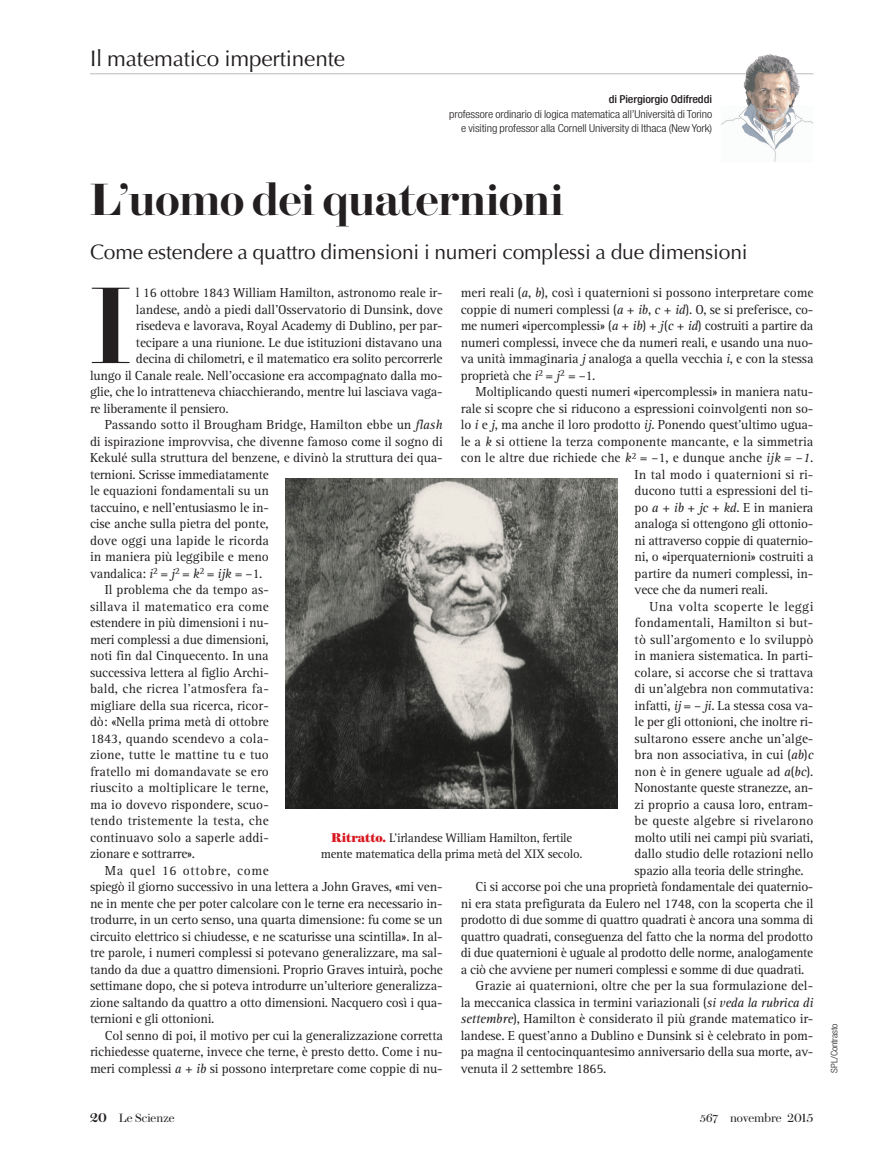
<style>
.page{position:relative;width:872px;height:1161px;background:#fff}
.page>*{position:absolute;margin:0;border:0;box-sizing:border-box;transform-origin:0 0}
.LS-capolettera_rubri{font:108.75px "Brunel Poster Roman No 2";color:#231f20}
.LS-titolo_rubriche{font:600 45px "Brunel Poster";letter-spacing:-.005em;color:#231f20}
.LS-titolino_9{font:22.5px "Optima LT Std";letter-spacing:-.01em;color:#231f20}
.LS-sommario_rubriche{font:21px "Optima LT Std";letter-spacing:-.01em;color:#231f20}
.LS-capolettera_rubri-2{font:13.5px/16.5px "Rotis Serif Std";letter-spacing:-.015em;color:#231f20;text-align:justify}
.LS-capolettera_rubri-3{font:13.5px "Rotis Serif Std";letter-spacing:.01em;color:#231f20}
.LS-dida{font:12.75px/16.5px "Rotis Serif Std";letter-spacing:-.02em;color:#231f20;text-align:center}
.t1{font:12px "Brunel Deck";color:#231f20}
.t2{font:300 condensed 10.95px/13.5px "Helvetica Neue LT Std";letter-spacing:-.005em;color:#231f20;text-align:right;scale:1.1 1}
.LS-firma_opinioni{font:500 condensed 10.95px "Helvetica Neue LT Std";letter-spacing:-.005em;color:#231f20;scale:1.1 1}
.LS-credit{font:300 condensed 9px "Helvetica Neue LT Std";letter-spacing:-.005em;color:#231f20;scale:1.1 1}
.s1{font-style:italic}
.s2{font-family:"Brunel Text";font-weight:700;color:#d7171f}
.s3{font-weight:500;font-size:15px}
</style>
<div class="page">
<hr style="left:90px;top:73px;width:723px;height:1px;background:#bcbdc0">
<img style="left:721px;top:54px;width:92px;height:108px">
<img style="left:286px;top:478px;width:331px;height:330px">
<p class="LS-titolino_9" style="left:90px;top:45px;width:256px">Il matematico impertinente</p>
<p class="LS-firma_opinioni" style="left:608px;top:92px;width:95px">di Piergiorgio Odifreddi</p>
<p class="t2" style="left:449px;top:108px;width:241px">professore ordinario di logica matematica all’Università di Torino e visiting professor alla Cornell University di Ithaca (New York)</p>
<p class="LS-titolo_rubriche" style="left:90px;top:168px;width:475px">L’uomo dei quaternioni</p>
<p class="LS-sommario_rubriche" style="left:90px;top:239px;width:659px">Come estendere a quattro dimensioni i numeri complessi a due dimensioni</p>
<p class="LS-capolettera_rubri" style="left:90px;top:251px;width:43px">I</p>
<p class="LS-capolettera_rubri-2" style="left:136px;top:285px;width:308px">l 16 ottobre 1843 William Hamilton, astronomo reale ir-</p>
<p class="LS-capolettera_rubri-2" style="left:461px;top:285px;width:354px">meri reali (<span class="s1">a</span>, <span class="s1">b</span>), così i quaternioni si possono interpretare come coppie di numeri complessi (<span class="s1">a</span> + <span class="s1">ib</span>, <span class="s1">c</span> + <span class="s1">id</span>). O, se si preferisce, co&shy;me numeri «ipercomplessi» (<span class="s1">a</span> + <span class="s1">ib</span>) + <span class="s1">j</span>(<span class="s1">c</span> + <span class="s1">id</span>) costruiti a partire da numeri complessi, invece che da numeri reali, e usando una nuo&shy;va unità immaginaria <span class="s1">j</span> analoga a quella vecchia <span class="s1">i</span>, e con la stessa proprietà che <span class="s1">i</span><sup>2</sup> = <span class="s1">j</span><sup>2</sup> = –1.</p>
<p class="LS-capolettera_rubri-2" style="left:475px;top:384px;width:339px">Moltiplicando questi numeri «ipercomplessi» in maniera natu-</p>
<p class="LS-capolettera_rubri-2" style="left:461px;top:400px;width:354px">rale si scopre che si riducono a espressioni coinvolgenti non so-</p>
<p class="LS-capolettera_rubri-2" style="left:461px;top:417px;width:354px">lo <span class="s1">i</span> e <span class="s1">j</span>, ma anche il loro prodotto <span class="s1">ij</span>. Ponendo quest’ultimo ugua-</p>
<p class="LS-capolettera_rubri-2" style="left:461px;top:433px;width:354px">le a <span class="s1">k</span> si ottiene la terza componente mancante, e la simmetria</p>
<p class="LS-capolettera_rubri-2" style="left:461px;top:450px;width:354px">con le altre due richiede che <span class="s1">k</span><sup>2</sup> = –1, e dunque anche <span class="s1">ijk = –1</span>.</p>
<p class="LS-capolettera_rubri-3" style="left:634px;top:466px;width:180px">In tal modo i quaternioni si ri-</p>
<p class="LS-capolettera_rubri-2" style="left:634px;top:483px;width:180px">ducono tutti a espressioni del ti-</p>
<p class="LS-capolettera_rubri-2" style="left:634px;top:499px;width:180px">po <span class="s1">a</span> + <span class="s1">ib</span> + <span class="s1">jc</span> + <span class="s1">kd</span>. E in maniera</p>
<p class="LS-capolettera_rubri-2" style="left:634px;top:516px;width:180px">analoga si ottengono gli ottonio-</p>
<p class="LS-capolettera_rubri-2" style="left:634px;top:532px;width:180px">ni attraverso coppie di quaternio-</p>
<p class="LS-capolettera_rubri-2" style="left:634px;top:549px;width:180px">ni, o «iperquaternioni» costruiti a</p>
<p class="LS-capolettera_rubri-2" style="left:634px;top:565px;width:180px">partire da numeri complessi, in-</p>
<p class="LS-capolettera_rubri-2" style="left:634px;top:582px;width:135px">vece che da numeri reali.</p>
<p class="LS-capolettera_rubri-2" style="left:634px;top:598px;width:180px;text-indent:15px">Una volta scoperte le leggi fondamentali, Hamilton si but&shy;tò sull’argomento e lo sviluppò in maniera sistematica. In parti&shy;colare, si accorse che si trattava di un’algebra non commutativa: infatti, <span class="s1">ij</span> = – <span class="s1">ji</span>. La stessa cosa va&shy;le per gli ottonioni, che inoltre ri&shy;sultarono essere anche un’alge&shy;bra non associativa, in cui (<span class="s1">ab</span>)<span class="s1">c </span>non è in genere uguale ad <span class="s1">a</span>(<span class="s1">bc</span>).<br>Nonostante queste stranezze, an&shy;zi proprio a causa loro, entram&shy;be queste algebre si rivelarono molto utili nei campi più svariati, dallo studio delle rotazioni nello spazio alla teoria delle stringhe.</p>
<p class="LS-capolettera_rubri-2" style="left:461px;top:879px;width:354px;text-indent:15px">Ci si accorse poi che una proprietà fondamentale dei quaternio&shy;ni era stata prefigurata da Eulero nel 1748, con la scoperta che il prodotto di due somme di quattro quadrati è ancora una somma di quattro quadrati, conseguenza del fatto che la norma del prodotto di due quaternioni è uguale al prodotto delle norme, analogamente a ciò che avviene per numeri complessi e somme di due quadrati.</p>
<p class="LS-capolettera_rubri-2" style="left:461px;top:978px;width:354px;text-indent:15px">Grazie ai quaternioni, oltre che per la sua formulazione del&shy;la meccanica classica in termini variazionali (<span class="s1">si veda la rubrica di settembre</span>), Hamilton è considerato il più grande matematico ir&shy;landese. E quest’anno a Dublino e Dunsink si è celebrato in pom&shy;pa magna il centocinquantesimo anniversario della sua morte, av&shy;venuta il 2 settembre 1865.</p>
<p class="LS-capolettera_rubri-2" style="left:136px;top:301px;width:308px">landese, andò a piedi dall’Osservatorio di Dunsink, dove</p>
<p class="LS-capolettera_rubri-2" style="left:136px;top:318px;width:308px">risedeva e lavorava, Royal Academy di Dublino, per par-</p>
<p class="LS-capolettera_rubri-2" style="left:136px;top:334px;width:308px">tecipare a una riunione. Le due istituzioni distavano una</p>
<p class="LS-capolettera_rubri-2" style="left:136px;top:351px;width:308px">decina di chilometri, e il matematico era solito percorrerle</p>
<p class="LS-capolettera_rubri-2" style="left:90px;top:367px;width:354px">lungo il Canale reale. Nell’occasione era accompagnato dalla mo-</p>
<p class="LS-capolettera_rubri-2" style="left:90px;top:384px;width:354px">glie, che lo intratteneva chiacchierando, mentre lui lasciava vaga-</p>
<p class="LS-capolettera_rubri-2" style="left:90px;top:400px;width:140px">re liberamente il pensiero.</p>
<p class="LS-capolettera_rubri-2" style="left:90px;top:417px;width:354px;text-align:left;text-indent:15px">Passando sotto il Brougham Bridge, Hamilton ebbe un <span class="s1">flash </span>di ispirazione improvvisa, che divenne famoso come il sogno di Kekulé sulla struttura del benzene, e divinò la struttura dei qua&shy;ternioni. Scrisse immediatamente<br>le equazioni fondamentali su un<br>taccuino, e nell’entusiasmo le in-<br>cise anche sulla pietra del ponte,<br>dove oggi una lapide le ricorda<br>in maniera più leggibile e meno<br>vandalica: <span class="s1">i</span><sup>2</sup> = <span class="s1">j</span><sup>2</sup> = <span class="s1">k</span><sup>2</sup> = <span class="s1">ijk</span> = –1.</p>
<p class="LS-capolettera_rubri-2" style="left:90px;top:582px;width:180px;text-indent:15px">Il problema che da tempo as&shy;sillava il matematico era come estendere in più dimensioni i nu&shy;meri complessi a due dimensioni, noti fin dal Cinquecento. In una successiva lettera al figlio Archi&shy;bald, che ricrea l’atmosfera fa&shy;migliare della sua ricerca, ricor&shy;dò: «Nella prima metà di ottobre 1843, quando scendevo a cola&shy;zione, tutte le mattine tu e tuo fratello mi domandavate se ero riuscito a moltiplicare le terne, ma io dovevo rispondere, scuo&shy;tendo tristemente la testa, che continuavo solo a saperle addi&shy;zionare e sottrarre».</p>
<p class="LS-capolettera_rubri-2" style="left:90px;top:862px;width:354px;text-align:left;text-indent:15px">Ma quel 16 ottobre, come<br>spiegò il giorno successivo in una lettera a John Graves, «mi ven&shy;ne in mente che per poter calcolare con le terne era necessario in&shy;trodurre, in un certo senso, una quarta dimensione: fu come se un circuito elettrico si chiudesse, e ne scaturisse una scintilla». In al&shy;tre parole, i numeri complessi si potevano generalizzare, ma sal&shy;tando da due a quattro dimensioni. Proprio Graves intuirà, poche settimane dopo, che si poteva introdurre un’ulteriore generalizza&shy;zione saltando da quattro a otto dimensioni. Nacquero così i qua&shy;ternioni e gli ottonioni.</p>
<p class="LS-capolettera_rubri-2" style="left:90px;top:1027px;width:354px;text-indent:15px">Col senno di poi, il motivo per cui la generalizzazione corretta richiedesse quaterne, invece che terne, è presto detto. Come i nu&shy;meri complessi <span class="s1">a</span> + <span class="s1">ib</span> si possono interpretare come coppie di nu-</p>
<p class="LS-dida" style="left:321px;top:829px;width:263px"><span class="s2">Ritratto.</span> L’irlandese William Hamilton, fertile mente matematica della prima metà del XIX secolo.</p>
<p class="t1" style="left:90px;top:1111px;width:86px"><span class="s3">20</span> Le Scienze</p>
<p class="t1" style="left:700px;top:1111px;width:115px">567 novembre 2015</p>
<p class="LS-credit" style="left:829px;top:1072px;width:46px;rotate:-90deg">SPL/Contrasto</p>
</div>
